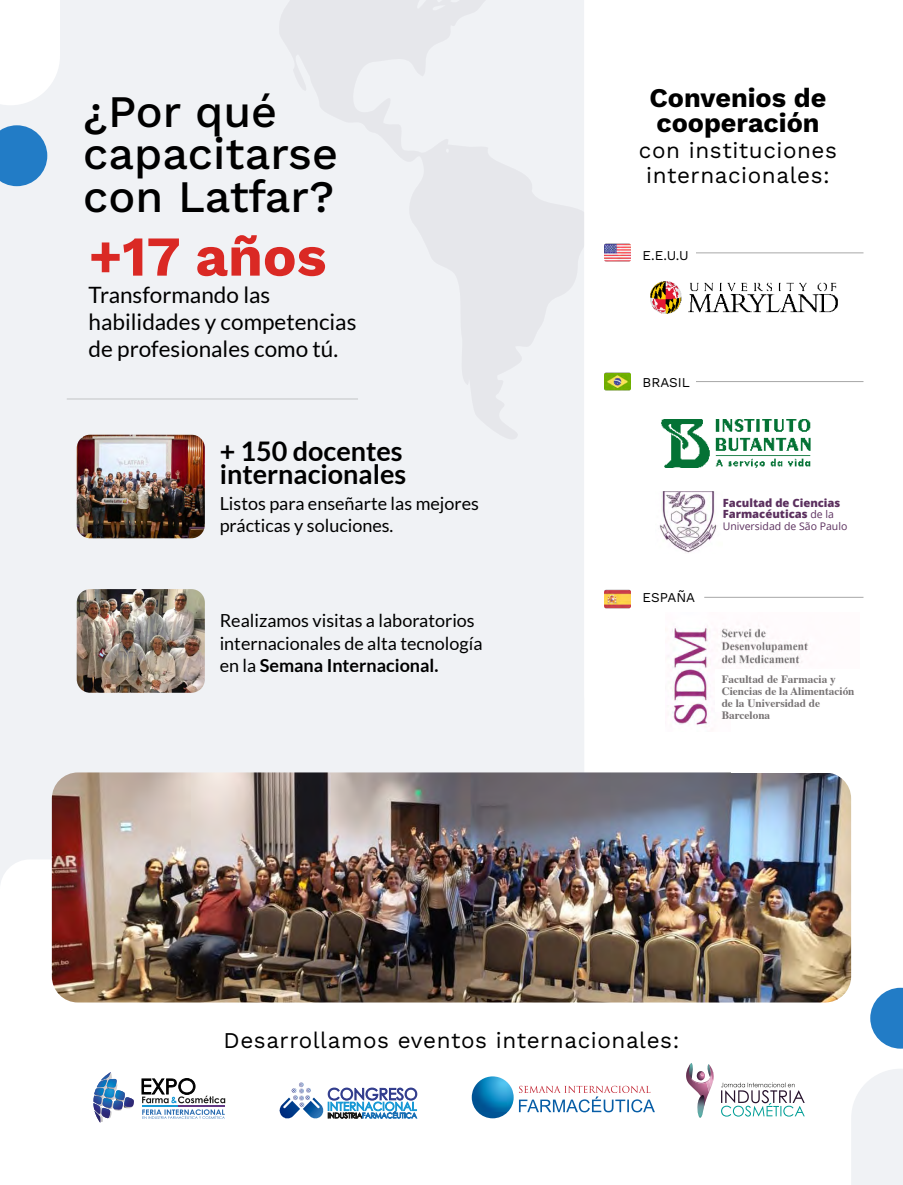
<style>
.page{position:relative;width:903px;height:1185px;background:#fff}
.page>*{position:absolute;margin:0;border:0;box-sizing:border-box;transform-origin:0 0}
.t1{font:700 56.25px "Work Sans";color:#da2924}
.t2{font:500 45px/42.8px "Work Sans";color:#000}
.t3{font:700 27px/22.5px "Lato";color:#000}
.t4{font:700 27px/25.5px "Work Sans";color:#000}
.t5{font:22.5px/25.5px "Work Sans";letter-spacing:.025em;color:#000;text-align:center}
.t6{font:22.5px/27px "Lato";color:#000}
.t7{font:18px/22.5px "Lato";color:#000}
.t8{font:13.5px "Work Sans";color:#000}
.t9{font:700 11.25px/12px "Times";color:#777374}
.t10{font:800 11.25px/11.2px "Open Sans";color:#5b305e}
.t11{font:10.5px "Open Sans";color:#5b305e}
.s1{font-weight:700}
.s2{font-weight:400;font-size:10.5px}
</style>
<div class="page">
<div style="left:0;top:0;width:584px;height:859px;background:#f0f2f5"></div>
<svg style="left:221px;top:0;width:363px;height:440px;fill:#f0f2f5"></svg>
<svg style="left:0;top:859px;width:903px;height:264px"></svg>
<svg style="left:0;top:0;width:60px;height:105px"></svg>
<svg style="left:851px;top:1068px;width:52px;height:116px"></svg>
<svg style="left:0;top:125px;width:47px;height:61px;background:#428ecd"></svg>
<svg style="left:870px;top:987px;width:33px;height:61px"></svg>
<img style="left:77px;top:434px;width:128px;height:104px">
<img style="left:77px;top:589px;width:128px;height:103px">
<hr style="left:67px;top:398px;width:291px;height:1px;background:#000">
<img style="left:52px;top:772px;width:799px;height:230px">
<img style="left:705px;top:1107px;width:9px;height:2px">
<img style="left:686px;top:1063px;width:28px;height:44px">
<img style="left:686px;top:1063px;width:4px;height:17px">
<img style="left:695px;top:1094px;width:10px;height:24px">
<svg style="left:697px;top:1070px;width:16px;height:22px"></svg>
<svg style="left:721px;top:1082px;width:84px;height:34px"></svg>
<img style="left:472px;top:1076px;width:42px;height:42px">
<svg style="left:519px;top:1085px;width:136px;height:27px"></svg>
<svg style="left:93px;top:1071px;width:41px;height:51px"></svg>
<svg style="left:142px;top:1078px;width:83px;height:40px"></svg>
<svg style="left:279px;top:1082px;width:138px;height:37px"></svg>
<img style="left:662px;top:420px;width:148px;height:48px">
<img style="left:650px;top:281px;width:188px;height:33px">
<img style="left:659px;top:491px;width:58px;height:62px">
<hr style="left:696px;top:381px;width:168px;height:1px;background:#000">
<hr style="left:704px;top:597px;width:160px;height:1px;background:#000">
<hr style="left:696px;top:252px;width:168px;height:1px;background:#000">
<img style="left:604px;top:243px;width:27px;height:19px">
<img style="left:604px;top:372px;width:27px;height:19px">
<img style="left:604px;top:589px;width:27px;height:20px">
<img style="left:668px;top:625px;width:140px;height:100px">
<svg style="left:731px;top:711px;width:77px;height:14px"></svg>
<div style="left:715px;top:669px;width:168px;height:42px;background:#fff"></div>
<h2 class="t2" style="left:83px;top:88px;width:256px">¿Por qué capacitarse con Latfar?</h2>
<h1 class="t1" style="left:89px;top:214px;width:240px">+17 años</h1>
<p class="t6" style="left:89px;top:281px;width:269px">Transformando las habilidades y competencias de profesionales como tú.</p>
<h3 class="t3" style="left:220px;top:440px;width:188px">+ 150 docentes internacionales</h3>
<p class="t7" style="left:220px;top:491px;width:261px">Listos para enseñarte las mejores prácticas y soluciones.</p>
<p class="t7" style="left:220px;top:609px;width:264px">Realizamos visitas a laboratorios internacionales de alta tecnología en la <span class="s1">Semana Internacional.</span></p>
<h3 class="t4" style="left:650px;top:84px;width:178px">Convenios de cooperación</h3>
<p class="t5" style="left:639px;top:136px;width:200px">con instituciones internacionales:</p>
<p class="t8" style="left:643px;top:245px;width:48px">E.E.U.U</p>
<p class="t8" style="left:643px;top:372px;width:49px">BRASIL</p>
<p class="t8" style="left:643px;top:587px;width:54px">ESPAÑA</p>
<p class="t10" style="left:723px;top:497px;width:119px">Facultad de Ciencias<br>Farmacéuticas <span class="s2">de la</span></p>
<p class="t11" style="left:723px;top:518px;width:126px">Universidad de São Paulo</p>
<p class="t9" style="left:722px;top:672px;width:134px">Facultad de Farmacia y<br>Ciencias de la Alimentación de la Universidad de<br>Barcelona</p>
<p class="t5" style="left:224px;top:1026px;width:457px">Desarrollamos eventos internacionales:</p>
</div>
